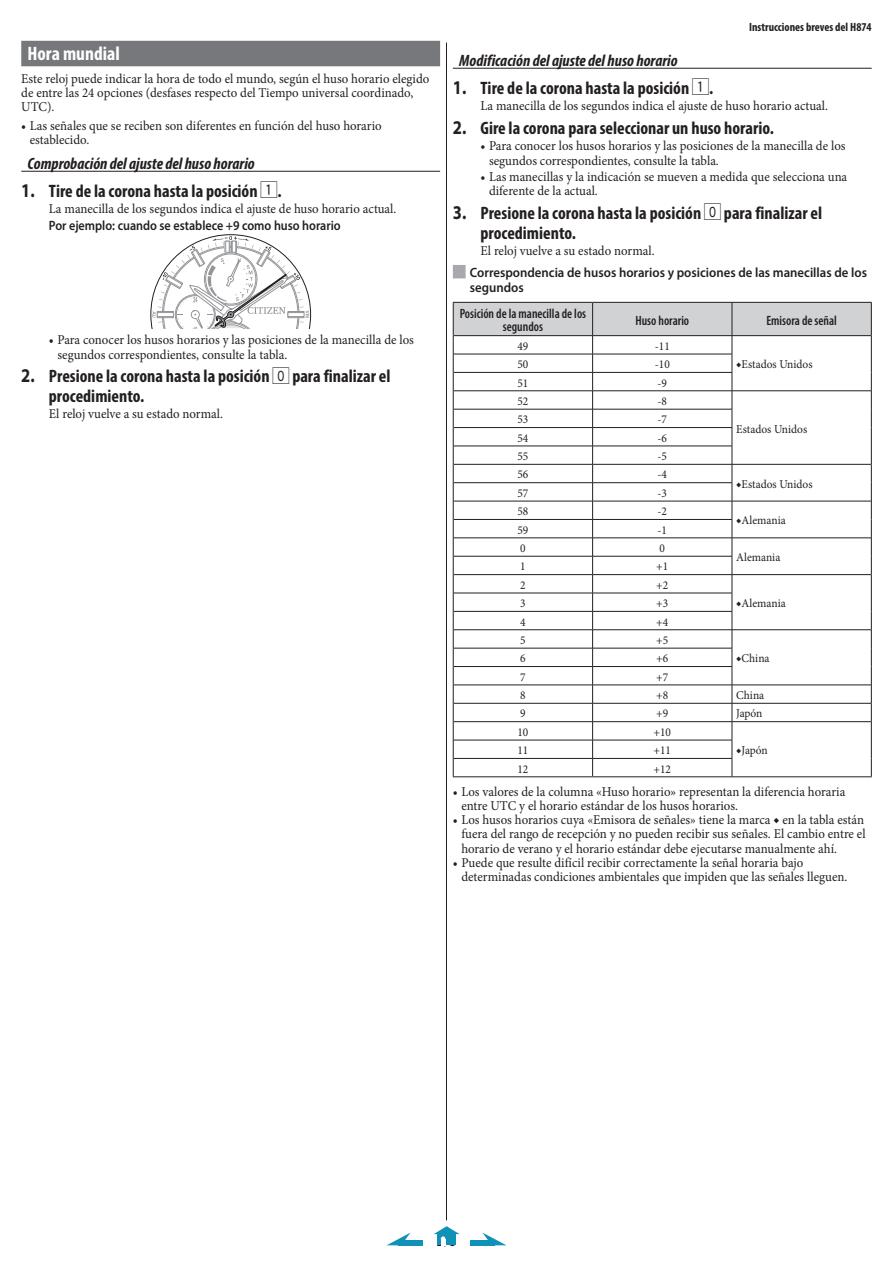
<style>
.page{position:relative;width:893px;height:1263px;background:#fff}
.page>*{position:absolute;margin:0;border:0;box-sizing:border-box;transform-origin:0 0}
.t1{font:700 condensed 19.5px "Myriad Pro";color:#fff}
.t2{font:700 condensed 18px/19.5px "Myriad Pro";color:#231f20}
.t3{font:italic 700 condensed 16.5px "Myriad Pro";color:#231f20}
.t4{font:13.5px/14.2px "Minion Pro";color:#231f20;scale:.95 1}
.t5{font:600 13.5px/15px "Myriad Pro";color:#231f20;scale:.95 1}
.t6{font:600 condensed 13.5px/13.5px "Myriad Pro";color:#231f20;text-align:center;scale:.95 1}
.t7{font:600 13.5px "Myriad Pro";color:#231f20;scale:.9 1}
.t8{font:600 13.5px "Myriad Pro";color:#231f20}
.t9{font:12px "Minion Pro";color:#231f20;scale:.95 1}
.t10{font:700 condensed 12px "Myriad Pro";color:#231f20}
.s1{font-stretch:normal;font-size:19.5px}
.s2{font-family:"Akakuttf";font-weight:400;font-stretch:normal}
</style>
<div class="page">
<hr style="left:446px;top:43px;width:1px;height:1177px;background:#231f20">
<div style="left:21px;top:41px;width:419px;height:25px;background:#76787b"></div>
<hr style="left:21px;top:171px;width:419px;height:1px;background:#231f20">
<svg style="left:151px;top:234px;width:160px;height:94px"></svg>
<svg style="left:434px;top:1226px;width:26px;height:19px"></svg>
<div style="left:398px;top:1240px;width:24px;height:5px;background:#1092b8"></div>
<svg style="left:387px;top:1232px;width:24px;height:13px"></svg>
<div style="left:471px;top:1240px;width:24px;height:5px;background:#1092b8"></div>
<svg style="left:482px;top:1232px;width:24px;height:13px"></svg>
<hr style="left:453px;top:68px;width:419px;height:1px;background:#231f20">
<div style="left:453px;top:265px;width:13px;height:13px;background:#a8a9ad"></div>
<hr style="left:453px;top:776px;width:140px;height:1px;background:#231f20">
<hr style="left:593px;top:776px;width:139px;height:1px;background:#231f20">
<hr style="left:732px;top:776px;width:140px;height:1px;background:#231f20">
<svg style="left:453px;top:302px;width:419px;height:474px"></svg>
<h1 class="t1" style="left:28px;top:41px;width:94px">Hora mundial</h1>
<p class="t4" style="left:21px;top:71px;width:431px">Este reloj puede indicar la hora de todo el mundo, según el huso horario elegido de entre las 24 opciones (desfases respecto del Tiempo universal coordinado,<br>UTC).</p>
<p class="t4" style="left:30px;top:118px;width:372px;text-indent:-9px">• Las señales que se reciben son diferentes en función del huso horario establecido.</p>
<p class="t3" style="left:28px;top:153px;width:229px">Comprobación del ajuste del huso horario</p>
<h2 class="t2" style="left:21px;top:181px;width:262px"><span class="s1">1.</span> Tire de la corona hasta la posición <span class="s2">1</span>.</h2>
<p class="t4" style="left:49px;top:202px;width:367px">La manecilla de los segundos indica el ajuste de huso horario actual.</p>
<p class="t7" style="left:49px;top:217px;width:326px">Por ejemplo: cuando se establece +9 como huso horario</p>
<p class="t4" style="left:57px;top:333px;width:377px;text-indent:-9px">• Para conocer los husos horarios y las posiciones de la manecilla de los segundos correspondientes, consulte la tabla.</p>
<h2 class="t2" style="left:49px;top:366px;width:343px;text-indent:-28px"><span class="s1">2.</span> Presione la corona hasta la posición <span class="s2">0</span> para finalizar el procedimiento.</h2>
<p class="t4" style="left:49px;top:407px;width:185px">El reloj vuelve a su estado normal.</p>
<p class="t10" style="left:749px;top:20px;width:124px">Instrucciones breves del H874</p>
<p class="t3" style="left:459px;top:50px;width:220px">Modificación del ajuste del huso horario</p>
<h2 class="t2" style="left:453px;top:78px;width:262px"><span class="s1">1.</span> Tire de la corona hasta la posición <span class="s2">1</span>.</h2>
<p class="t4" style="left:480px;top:99px;width:367px">La manecilla de los segundos indica el ajuste de huso horario actual.</p>
<h2 class="t2" style="left:453px;top:118px;width:323px"><span class="s1">2.</span> Gire la corona para seleccionar un huso horario.</h2>
<p class="t4" style="left:489px;top:139px;width:377px;text-indent:-9px">• Para conocer los husos horarios y las posiciones de la manecilla de los segundos correspondientes, consulte la tabla.</p>
<p class="t4" style="left:489px;top:170px;width:379px;text-indent:-9px">• Las manecillas y la indicación se mueven a medida que selecciona una diferente de la actual.</p>
<h2 class="t2" style="left:480px;top:203px;width:343px;text-indent:-28px"><span class="s1">3.</span> Presione la corona hasta la posición <span class="s2">0</span> para finalizar el procedimiento.</h2>
<p class="t4" style="left:480px;top:244px;width:185px">El reloj vuelve a su estado normal.</p>
<p class="t5" style="left:470px;top:265px;width:420px">Correspondencia de husos horarios y posiciones de las manecillas de los segundos</p>
<p class="t6" style="left:460px;top:307px;width:135px">Posición de la manecilla de los segundos</p>
<p class="t6" style="left:635px;top:314px;width:58px">Huso horario</p>
<p class="t6" style="left:766px;top:314px;width:76px">Emisora de señal</p>
<p class="t9" style="left:517px;top:338px;width:13px">49</p>
<p class="t9" style="left:655px;top:338px;width:17px">-11</p>
<p class="t9" style="left:517px;top:356px;width:13px">50</p>
<p class="t9" style="left:655px;top:356px;width:17px">-10</p>
<p class="t9" style="left:736px;top:356px;width:82px">◆Estados Unidos</p>
<p class="t9" style="left:517px;top:375px;width:13px">51</p>
<p class="t9" style="left:657px;top:375px;width:12px">-9</p>
<p class="t9" style="left:517px;top:393px;width:13px">52</p>
<p class="t9" style="left:657px;top:393px;width:12px">-8</p>
<p class="t9" style="left:736px;top:421px;width:76px">Estados Unidos</p>
<p class="t9" style="left:517px;top:411px;width:13px">53</p>
<p class="t9" style="left:657px;top:411px;width:12px">-7</p>
<p class="t9" style="left:517px;top:430px;width:13px">54</p>
<p class="t9" style="left:657px;top:430px;width:12px">-6</p>
<p class="t9" style="left:517px;top:448px;width:13px">55</p>
<p class="t9" style="left:657px;top:448px;width:12px">-5</p>
<p class="t9" style="left:517px;top:467px;width:13px">56</p>
<p class="t9" style="left:657px;top:467px;width:12px">-4</p>
<p class="t9" style="left:736px;top:476px;width:82px">◆Estados Unidos</p>
<p class="t9" style="left:517px;top:485px;width:13px">57</p>
<p class="t9" style="left:657px;top:485px;width:12px">-3</p>
<p class="t9" style="left:517px;top:503px;width:13px">58</p>
<p class="t9" style="left:657px;top:503px;width:12px">-2</p>
<p class="t9" style="left:736px;top:512px;width:54px">◆Alemania</p>
<p class="t9" style="left:517px;top:522px;width:13px">59</p>
<p class="t9" style="left:657px;top:522px;width:12px">-1</p>
<p class="t9" style="left:520px;top:540px;width:7px">0</p>
<p class="t9" style="left:660px;top:540px;width:7px">0</p>
<p class="t9" style="left:736px;top:549px;width:48px">Alemania</p>
<p class="t9" style="left:520px;top:558px;width:7px">1</p>
<p class="t9" style="left:656px;top:558px;width:14px">+1</p>
<p class="t9" style="left:520px;top:577px;width:7px">2</p>
<p class="t9" style="left:656px;top:577px;width:14px">+2</p>
<p class="t9" style="left:520px;top:595px;width:7px">3</p>
<p class="t9" style="left:656px;top:595px;width:14px">+3</p>
<p class="t9" style="left:736px;top:595px;width:54px">◆Alemania</p>
<p class="t9" style="left:520px;top:614px;width:7px">4</p>
<p class="t9" style="left:656px;top:614px;width:14px">+4</p>
<p class="t9" style="left:520px;top:632px;width:7px">5</p>
<p class="t9" style="left:656px;top:632px;width:14px">+5</p>
<p class="t9" style="left:520px;top:650px;width:7px">6</p>
<p class="t9" style="left:656px;top:650px;width:14px">+6</p>
<p class="t9" style="left:736px;top:650px;width:37px">◆China</p>
<p class="t9" style="left:520px;top:669px;width:7px">7</p>
<p class="t9" style="left:656px;top:669px;width:14px">+7</p>
<p class="t9" style="left:520px;top:687px;width:7px">8</p>
<p class="t9" style="left:656px;top:687px;width:14px">+8</p>
<p class="t9" style="left:736px;top:687px;width:31px">China</p>
<p class="t9" style="left:520px;top:706px;width:7px">9</p>
<p class="t9" style="left:656px;top:706px;width:14px">+9</p>
<p class="t9" style="left:736px;top:706px;width:29px">Japón</p>
<p class="t9" style="left:517px;top:724px;width:13px">10</p>
<p class="t9" style="left:653px;top:724px;width:20px">+10</p>
<p class="t9" style="left:517px;top:742px;width:13px">11</p>
<p class="t9" style="left:653px;top:742px;width:20px">+11</p>
<p class="t9" style="left:736px;top:742px;width:35px">◆Japón</p>
<p class="t9" style="left:517px;top:761px;width:13px">12</p>
<p class="t9" style="left:653px;top:761px;width:20px">+12</p>
<p class="t4" style="left:461px;top:784px;width:406px;text-indent:-9px">• Los valores de la columna «Huso horario» representan la diferencia horaria entre UTC y el horario estándar de los husos horarios.</p>
<p class="t4" style="left:461px;top:813px;width:427px;text-align:justify;text-indent:-9px">• Los husos horarios cuya «Emisora de señales» tiene la marca ◆ en la tabla están fuera del rango de recepción y no pueden recibir sus señales. El cambio entre el horario de verano y el horario estándar debe ejecutarse manualmente ahí.</p>
<p class="t4" style="left:461px;top:856px;width:408px;text-indent:-9px">• Puede que resulte difícil recibir correctamente la señal horaria bajo determinadas condiciones ambientales que impiden que las señales lleguen.</p>
<p class="t8" style="left:437px;top:1233px;width:21px">2/6</p>
</div>
